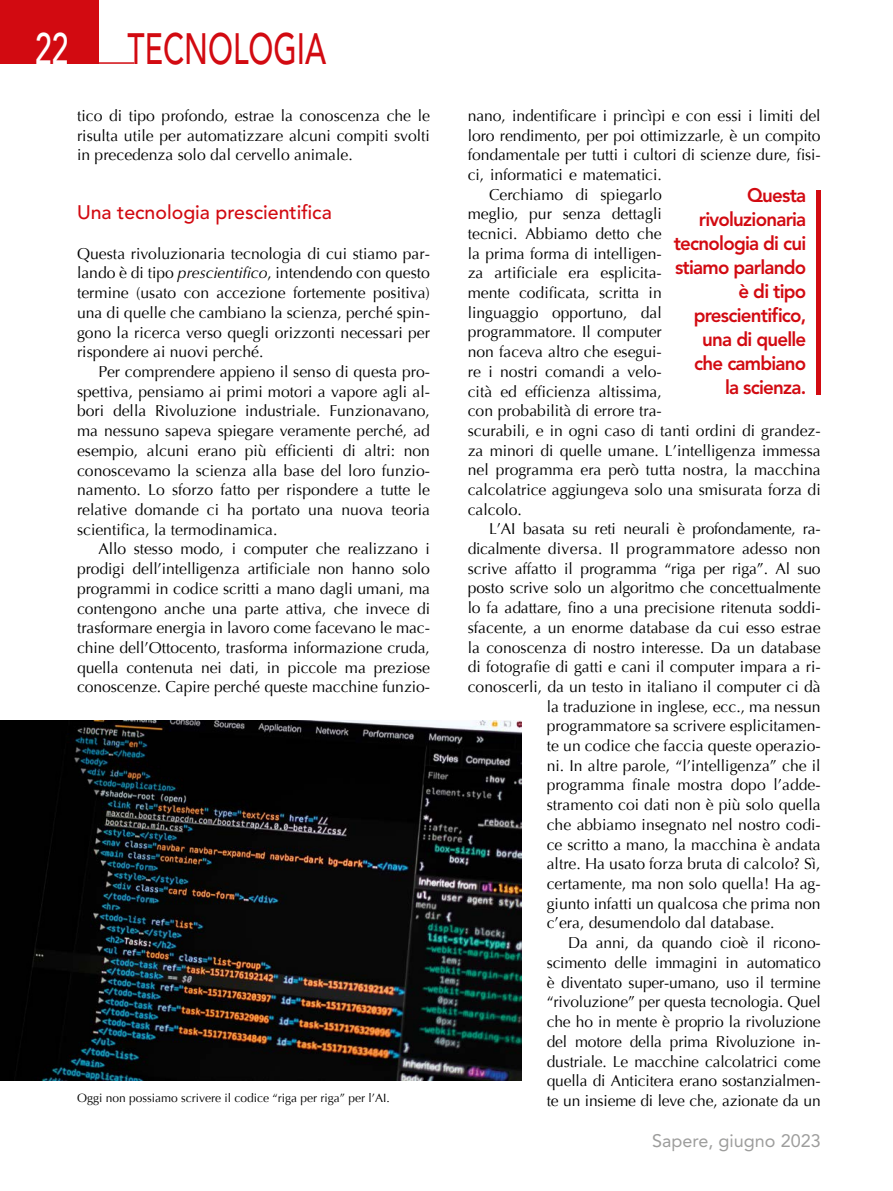
<style>
.page{position:relative;width:893px;height:1191px;background:#fff}
.page>*{position:absolute;margin:0;border:0;box-sizing:border-box;transform-origin:0 0}
.t1{font:500 43.5px "Avenir";color:#d20a11;scale:.69 1}
.t2{font:500 43.5px "Avenir";color:#fff;scale:.69 1}
.t3{font:800 19.5px/24px "Avenir";letter-spacing:-.04em;color:#d20a11;text-align:right;scale:.96 1}
.t4{font:500 19.5px "Avenir";color:#d20a11}
.t5{font:18px "Avenir";color:#9d9d9c}
.t6{font:15.75px/19.6px "Optima";color:#000;text-align:justify}
.t7{font:15.75px "Optima";letter-spacing:.02em;color:#000}
.t8{font:12px "Optima";color:#000}
.s1{font-style:italic}
</style>
<div class="page">
<div style="left:0;top:0;width:99px;height:64px;background:#d20a11"></div>
<hr style="left:99px;top:62px;width:35px;height:2px;background:#d20a11">
<img style="left:0;top:720px;width:521px;height:360px">
<div style="left:816px;top:190px;width:5px;height:205px;background:#d20a11"></div>
<h1 class="t2" style="left:35px;top:24px;width:50px">22</h1>
<h1 class="t1" style="left:128px;top:24px;width:290px">TECNOLOGIA</h1>
<p class="t6" style="left:77px;top:106px;width:354px">tico di tipo profondo, estrae la conoscenza che le risulta utile per automatizzare alcuni compiti svolti in precedenza solo dal cervello animale.</p>
<p class="t4" style="left:77px;top:201px;width:256px">Una tecnologia prescientifica</p>
<p class="t6" style="left:77px;top:244px;width:354px">Questa rivoluzionaria tecnologia di cui stiamo par&shy;lando è di tipo <span class="s1">prescientifico</span>, intendendo con questo termine (usato con accezione fortemente positiva) una di quelle che cambiano la scienza, perché spin&shy;gono la ricerca verso quegli orizzonti necessari per rispondere ai nuovi perché.</p>
<p class="t6" style="left:77px;top:362px;width:354px;text-indent:21px">Per comprendere appieno il senso di questa pro&shy;spettiva, pensiamo ai primi motori a vapore agli al&shy;bori della Rivoluzione industriale. Funzionavano, ma nessuno sapeva spiegare veramente perché, ad esempio, alcuni erano più efficienti di altri: non conoscevamo la scienza alla base del loro funzio&shy;namento. Lo sforzo fatto per rispondere a tutte le relative domande ci ha portato una nuova teoria scientifica, la termodinamica.</p>
<p class="t6" style="left:77px;top:539px;width:354px;text-indent:21px">Allo stesso modo, i computer che realizzano i prodigi dell’intelligenza artificiale non hanno solo programmi in codice scritti a mano dagli umani, ma contengono anche una parte attiva, che invece di trasformare energia in lavoro come facevano le mac&shy;chine dell’Ottocento, trasforma informazione cruda, quella contenuta nei dati, in piccole ma preziose conoscenze. Capire perché queste macchine funzio-</p>
<p class="t8" style="left:77px;top:1090px;width:314px">Oggi non possiamo scrivere il codice “riga per riga” per l’AI.</p>
<p class="t6" style="left:468px;top:106px;width:354px">nano, indentificare i princìpi e con essi i limiti del</p>
<p class="t6" style="left:468px;top:126px;width:354px">loro rendimento, per poi ottimizzarle, è un compito</p>
<p class="t6" style="left:468px;top:145px;width:354px">fondamentale per tutti i cultori di scienze dure, fisi-</p>
<p class="t6" style="left:468px;top:165px;width:196px">ci, informatici e matematici.</p>
<p class="t6" style="left:489px;top:185px;width:174px">Cerchiamo di spiegarlo</p>
<p class="t6" style="left:468px;top:204px;width:196px">meglio, pur senza dettagli</p>
<p class="t6" style="left:468px;top:224px;width:196px">tecnici. Abbiamo detto che</p>
<p class="t6" style="left:468px;top:244px;width:196px">la prima forma di intelligen-</p>
<p class="t6" style="left:468px;top:263px;width:196px">za artificiale era esplicita-</p>
<p class="t6" style="left:468px;top:283px;width:196px">mente codificata, scritta in</p>
<p class="t6" style="left:468px;top:303px;width:196px">linguaggio opportuno, dal</p>
<p class="t6" style="left:468px;top:322px;width:196px">programmatore. Il computer</p>
<p class="t6" style="left:468px;top:342px;width:196px">non faceva altro che esegui-</p>
<p class="t6" style="left:468px;top:362px;width:195px">re i nostri comandi a velo-</p>
<p class="t6" style="left:468px;top:381px;width:196px">cità ed efficienza altissima,</p>
<p class="t6" style="left:468px;top:401px;width:196px">con probabilità di errore tra-</p>
<p class="t6" style="left:468px;top:421px;width:354px">scurabili, e in ogni caso di tanti ordini di grandez-</p>
<p class="t6" style="left:468px;top:441px;width:354px">za minori di quelle umane. L’intelligenza immessa</p>
<p class="t6" style="left:468px;top:460px;width:354px">nel programma era però tutta nostra, la macchina</p>
<p class="t6" style="left:468px;top:480px;width:354px">calcolatrice aggiungeva solo una smisurata forza di</p>
<p class="t6" style="left:468px;top:500px;width:56px">calcolo.</p>
<p class="t6" style="left:489px;top:519px;width:333px">L’AI basata su reti neurali è profondamente, ra-</p>
<p class="t7" style="left:468px;top:539px;width:354px">dicalmente diversa. Il programmatore adesso non</p>
<p class="t6" style="left:468px;top:559px;width:354px">scrive affatto il programma “riga per riga”. Al suo</p>
<p class="t6" style="left:468px;top:578px;width:354px">posto scrive solo un algoritmo che concettualmente</p>
<p class="t6" style="left:468px;top:598px;width:354px">lo fa adattare, fino a una precisione ritenuta soddi-</p>
<p class="t6" style="left:468px;top:618px;width:354px">sfacente, a un enorme database da cui esso estrae</p>
<p class="t6" style="left:468px;top:637px;width:354px">la conoscenza di nostro interesse. Da un database</p>
<p class="t6" style="left:468px;top:657px;width:354px">di fotografie di gatti e cani il computer impara a ri-</p>
<p class="t6" style="left:468px;top:677px;width:354px">conoscerli, da un testo in italiano il computer ci dà</p>
<p class="t6" style="left:547px;top:696px;width:275px">la traduzione in inglese, ecc., ma nessun</p>
<p class="t6" style="left:547px;top:716px;width:275px">programmatore sa scrivere esplicitamen-</p>
<p class="t6" style="left:547px;top:736px;width:275px">te un codice che faccia queste operazio-</p>
<p class="t6" style="left:547px;top:756px;width:275px">ni. In altre parole, “l’intelligenza” che il</p>
<p class="t6" style="left:547px;top:775px;width:275px">programma finale mostra dopo l’adde-</p>
<p class="t6" style="left:547px;top:795px;width:275px">stramento coi dati non è più solo quella</p>
<p class="t6" style="left:547px;top:815px;width:275px">che abbiamo insegnato nel nostro codi-</p>
<p class="t6" style="left:547px;top:834px;width:275px">ce scritto a mano, la macchina è andata</p>
<p class="t6" style="left:547px;top:854px;width:275px">altre. Ha usato forza bruta di calcolo? Sì,</p>
<p class="t6" style="left:547px;top:874px;width:275px">certamente, ma non solo quella! Ha ag-</p>
<p class="t6" style="left:547px;top:893px;width:275px">giunto infatti un qualcosa che prima non</p>
<p class="t6" style="left:547px;top:913px;width:229px">c’era, desumendolo dal database.</p>
<p class="t6" style="left:568px;top:933px;width:254px">Da anni, da quando cioè il ricono-</p>
<p class="t6" style="left:547px;top:953px;width:275px">scimento delle immagini in automatico</p>
<p class="t6" style="left:547px;top:972px;width:275px">è diventato super-umano, uso il termine</p>
<p class="t6" style="left:547px;top:992px;width:275px">“rivoluzione” per questa tecnologia. Quel</p>
<p class="t6" style="left:547px;top:1012px;width:275px">che ho in mente è proprio la rivoluzione</p>
<p class="t6" style="left:547px;top:1031px;width:275px">del motore della prima Rivoluzione in-</p>
<p class="t6" style="left:547px;top:1051px;width:275px">dustriale. Le macchine calcolatrici come</p>
<p class="t6" style="left:547px;top:1071px;width:275px">quella di Anticitera erano sostanzialmen-</p>
<p class="t6" style="left:547px;top:1091px;width:275px">te un insieme di leve che, azionate da un</p>
<p class="t3" style="left:674px;top:183px;width:140px">Questa rivoluzionaria tecnologia di cui stiamo parlando è di tipo prescientifico, una di quelle che cambiano<br>la scienza.</p>
<p class="t5" style="left:652px;top:1130px;width:170px">Sapere, giugno 2023</p>
</div>
